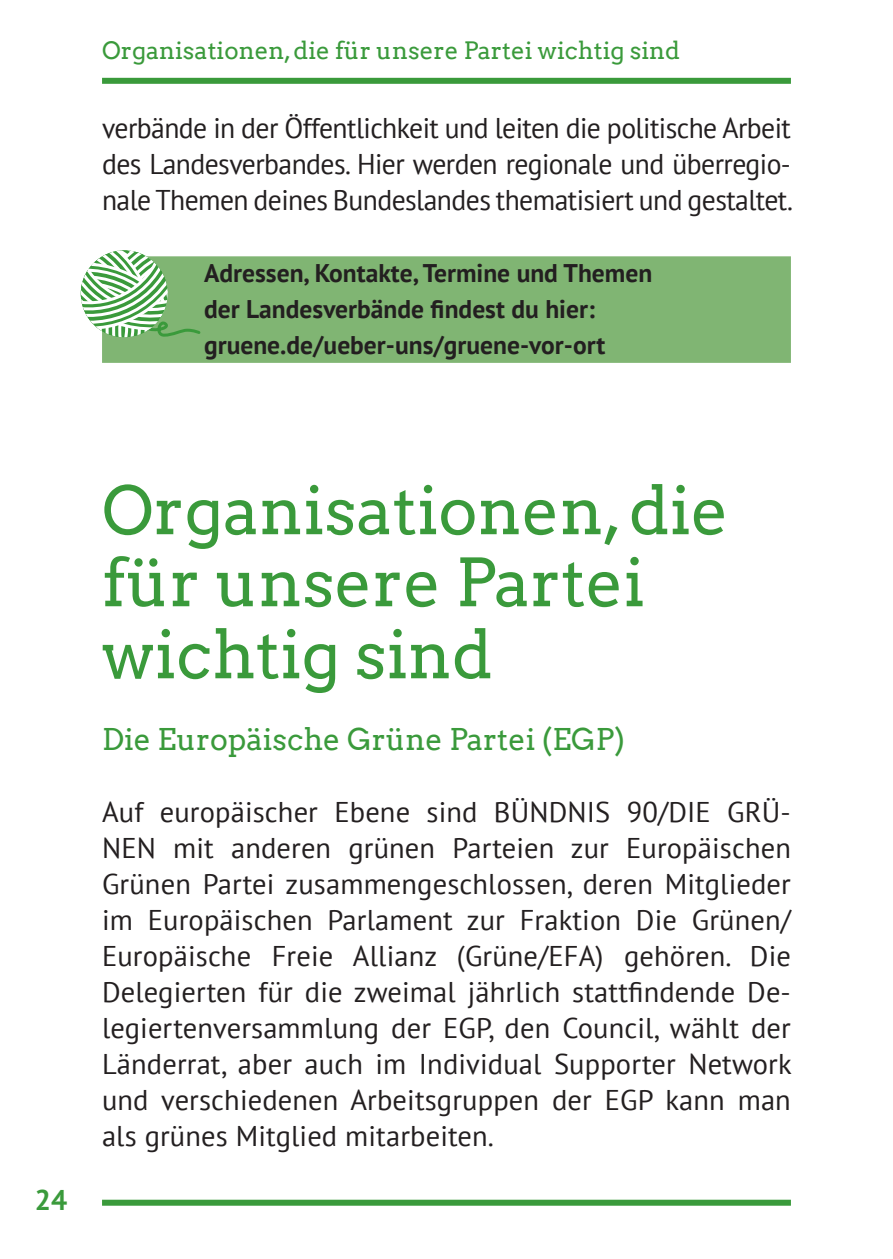
<style>
.page{position:relative;width:893px;height:1259px;background:#fff}
.page>*{position:absolute;margin:0;border:0;box-sizing:border-box;transform-origin:0 0}
.t1{font:66px/72px "Arvo";color:#3a9a3b}
.t2{font:30px "Arvo";color:#3a9a3b}
.t3{font:28.5px/36px "PT Sans";letter-spacing:-.005em;color:#231f20;text-align:justify}
.t4{font:700 28.5px "PT Sans";color:#3a9a3b}
.t5{font:700 25.5px/36px "PT Sans";color:#231f20}
.t6{font:24px "Arvo";color:#3a9a3b}
</style>
<div class="page">
<div style="left:102px;top:78px;width:689px;height:6px;background:#3a9a3b"></div>
<div style="left:102px;top:1199px;width:689px;height:6px;background:#3a9a3b"></div>
<div style="left:102px;top:256px;width:689px;height:107px;background:#80b573"></div>
<svg style="left:81px;top:250px;width:121px;height:88px"></svg>
<p class="t6" style="left:102px;top:36px;width:579px">Organisationen, die für unsere Partei wichtig sind</p>
<p class="t3" style="left:102px;top:109px;width:693px">verbände in der Öffentlichkeit und leiten die politische Arbeit des Landesverbandes. Hier werden regionale und überregio&shy;nale Themen deines Bundeslandes thematisiert und gestaltet.</p>
<p class="t5" style="left:204px;top:255px;width:450px">Adressen, Kontakte, Termine und Themen der Landesverbände findest du hier: gruene.de/ueber-uns/gruene-vor-ort</p>
<p class="t4" style="left:35px;top:1181px;width:34px">24</p>
<h1 class="t1" style="left:102px;top:474px;width:628px">Organisationen, die für unsere Partei wichtig sind</h1>
<p class="t2" style="left:102px;top:721px;width:525px">Die Europäische Grüne Partei (EGP)</p>
<p class="t3" style="left:102px;top:793px;width:691px">Auf europäischer Ebene sind BÜNDNIS 90/DIE GRÜ-NEN mit anderen grünen Parteien zur Europäischen Grünen Partei zusammengeschlossen, deren Mitglieder im Europäischen Parlament zur Fraktion Die Grünen/ Europäische Freie Allianz (Grüne/EFA) gehören. Die Delegierten für die zweimal jährlich stattfindende De&shy;legiertenversammlung der EGP, den Council, wählt der Länderrat, aber auch im Individual Supporter Network und verschiedenen Arbeitsgruppen der EGP kann man als grünes Mitglied mitarbeiten.</p>
</div>
